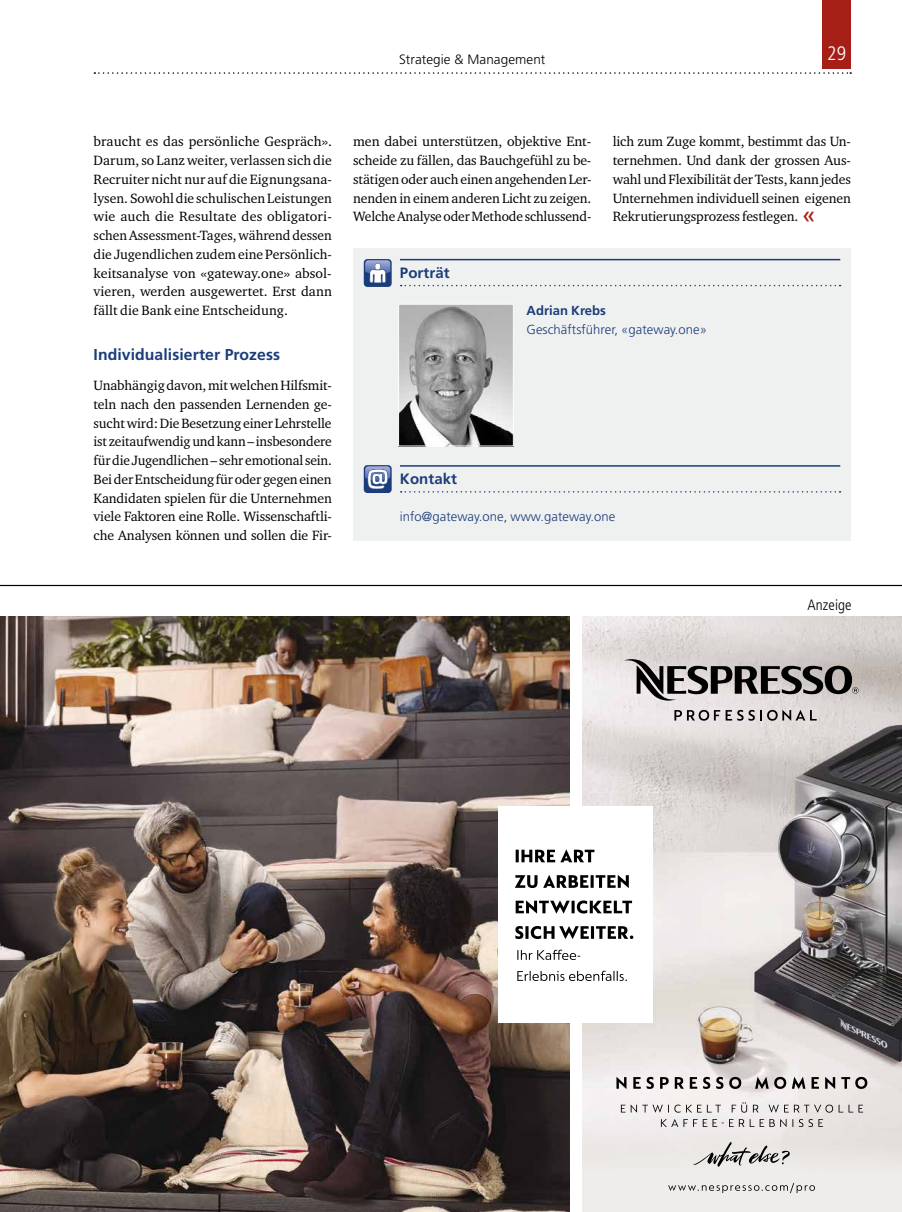
<style>
.page{position:relative;width:902px;height:1212px;background:#fff}
.page>*{position:absolute;margin:0;border:0;box-sizing:border-box;transform-origin:0 0}
.t1{font:300 condensed 19.5px "Frutiger LT Std";color:#fff}
.t2{font:700 15.75px "Frutiger LT Std";letter-spacing:.005em;color:#1b3d79}
.t3{font:700 15px "Frutiger LT Std";letter-spacing:.005em;color:#1b3d79}
.t4{font:300 condensed 15px "Frutiger LT Std";letter-spacing:.005em;color:#000}
.t5{font:13.8px/18.8px "Charter ITC Std";letter-spacing:-.01em;color:#000;text-align:justify}
.t6{font:300 13.5px "Frutiger LT Std";letter-spacing:.005em;color:#000}
.t7{font:300 13.05px "Frutiger LT Std";letter-spacing:.005em;color:#1b3d79}
.t8{font:700 13.05px "Frutiger LT Std";letter-spacing:.005em;color:#1b3d79}
.s1{font-family:"Frutiger LT Std";font-size:24px;color:#a51f16}
</style>
<div class="page">
<svg style="left:94px;top:72px;width:757px;height:2px"></svg>
<div style="left:822px;top:0;width:28px;height:68px;background:#a51f16"></div>
<div style="left:353px;top:248px;width:497px;height:292px;background:#eff0f0"></div>
<hr style="left:400px;top:259px;width:440px;height:1px;background:#1b3d79">
<svg style="left:400px;top:285px;width:440px;height:1px"></svg>
<hr style="left:400px;top:465px;width:440px;height:2px;background:#1b3d79">
<svg style="left:400px;top:491px;width:440px;height:2px"></svg>
<div style="left:364px;top:259px;width:27px;height:28px;background:#1b3d79;border-radius:4px"></div>
<svg style="left:365px;top:260px;width:25px;height:23px"></svg>
<div style="left:364px;top:465px;width:27px;height:28px;background:#1b3d79;border-radius:4px"></div>
<svg style="left:365px;top:466px;width:25px;height:23px"></svg>
<img style="left:400px;top:306px;width:111px;height:138px">
<div style="left:398px;top:304px;width:115px;height:142px;border:1px solid #fff"></div>
<img style="left:582px;top:617px;width:319px;height:595px">
<img style="left:0;top:617px;width:569px;height:595px">
<svg style="left:616px;top:1077px;width:251px;height:12px;background:#9f9b9a"></svg>
<svg style="left:660px;top:1119px;width:163px;height:8px"></svg>
<svg style="left:620px;top:1102px;width:243px;height:10px"></svg>
<svg style="left:668px;top:1183px;width:146px;height:10px"></svg>
<div style="left:498px;top:806px;width:154px;height:217px;background:#fff"></div>
<svg style="left:517px;top:971px;width:110px;height:10px"></svg>
<svg style="left:517px;top:950px;width:63px;height:10px"></svg>
<svg style="left:515px;top:926px;width:118px;height:13px"></svg>
<svg style="left:515px;top:900px;width:117px;height:13px"></svg>
<svg style="left:515px;top:875px;width:113px;height:13px"></svg>
<svg style="left:515px;top:849px;width:79px;height:13px"></svg>
<svg style="left:624px;top:658px;width:234px;height:44px;background:#979392"></svg>
<svg style="left:674px;top:710px;width:80px;height:11px"></svg>
<svg style="left:760px;top:710px;width:56px;height:11px"></svg>
<svg style="left:94px;top:1142px;width:757px;height:29px;background:#877e7a"></svg>
<hr style="left:0;top:585px;width:901px;height:1px;background:#000">
<p class="t6" style="left:399px;top:51px;width:148px">Strategie &amp; Management</p>
<h1 class="t1" style="left:827px;top:42px;width:20px">29</h1>
<p class="t5" style="left:94px;top:132px;width:240px">braucht es das persönliche Gespräch».<br>Darum, so Lanz weiter, verlassen sich die Recruiter nicht nur auf die Eignungsana&shy;lysen. Sowohl die schulischen Leistungen wie auch die Resultate des obligatori&shy;schen Assessment-Tages, während dessen die Jugendlichen zudem eine Persönlich&shy;keitsanalyse von «gateway.one» absol&shy;vieren, werden ausgewertet. Erst dann fällt die Bank eine Entscheidung.</p>
<p class="t2" style="left:94px;top:345px;width:188px">Individualisierter Prozess</p>
<p class="t5" style="left:94px;top:376px;width:240px">Unabhängig davon, mit welchen Hilfsmit&shy;teln nach den passenden Lernenden ge&shy;sucht wird: Die Besetzung einer Lehrstelle ist zeitaufwendig und kann – insbesondere für die Jugendlichen – sehr emotional sein.<br>Bei der Entscheidung für oder gegen einen Kandidaten spielen für die Unternehmen viele Faktoren eine Rolle. Wissenschaftli&shy;che Analysen können und sollen die Fir-</p>
<p class="t5" style="left:353px;top:132px;width:240px">men dabei unterstützen, objektive Ent&shy;scheide zu fällen, das Bauchgefühl zu be&shy;stätigen oder auch einen angehenden Ler&shy;nenden in einem anderen Licht zu zeigen.<br>Welche Analyse oder Methode schlussend-</p>
<p class="t5" style="left:612px;top:132px;width:240px">lich zum Zuge kommt, bestimmt das Un&shy;ternehmen. Und dank der grossen Aus&shy;wahl und Flexibilität der Tests, kann jedes Unternehmen individuell seinen eigenen Rekrutierungsprozess festlegen. <span class="s1">«</span></p>
<p class="t3" style="left:400px;top:264px;width:51px">Porträt</p>
<p class="t8" style="left:526px;top:303px;width:81px">Adrian Krebs</p>
<p class="t7" style="left:526px;top:322px;width:182px">Geschäftsführer, «gateway.one»</p>
<p class="t3" style="left:400px;top:470px;width:59px">Kontakt</p>
<p class="t7" style="left:400px;top:509px;width:217px">info@gateway.one, www.gateway.one</p>
<p class="t4" style="left:807px;top:596px;width:45px">Anzeige</p>
</div>
